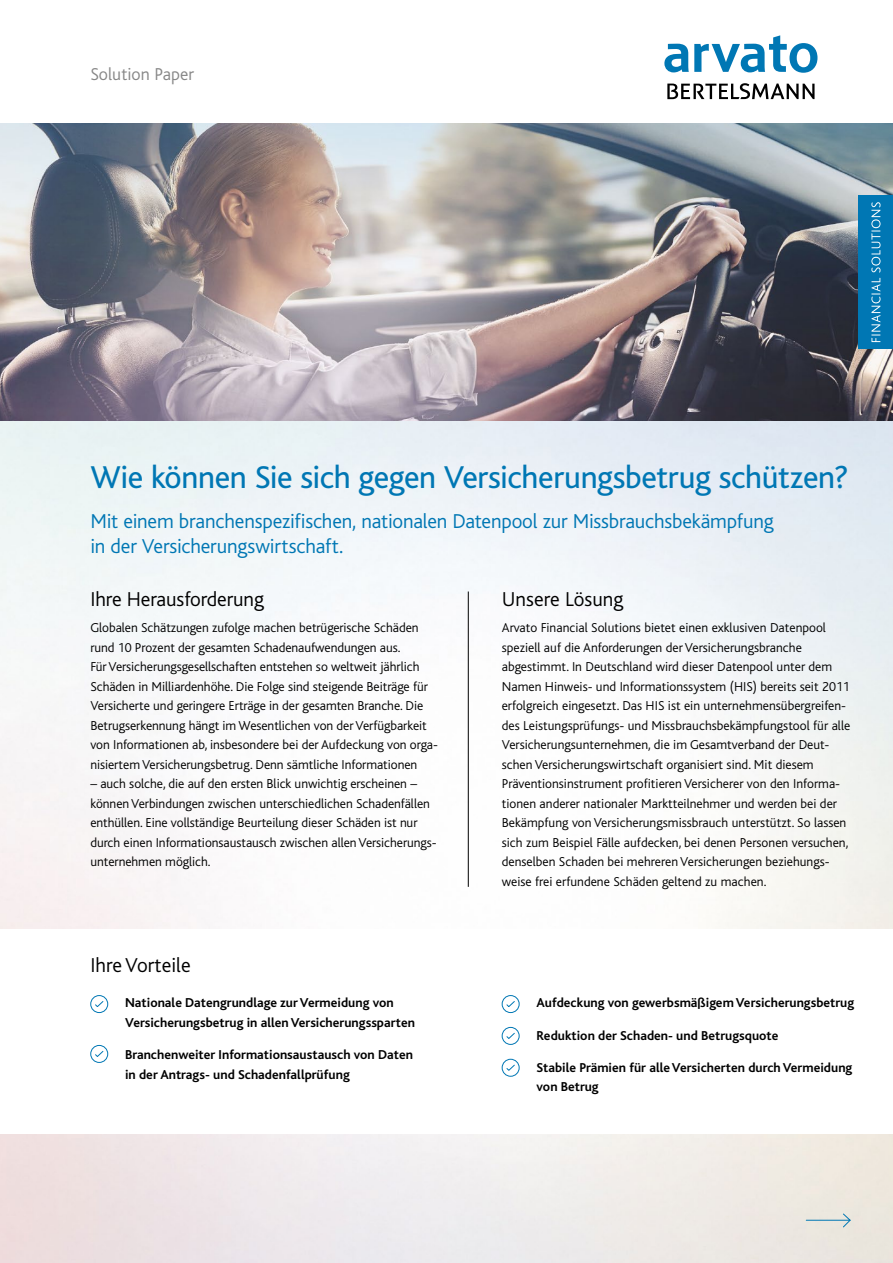
<style>
.page{position:relative;width:893px;height:1263px;background:#fff}
.page>*{position:absolute;margin:0;border:0;box-sizing:border-box;transform-origin:0 0}
.t1{font:33px "Bliss";letter-spacing:-.015em;color:#0077b4}
.t2{font:300 21px/24.8px "Bliss";letter-spacing:-.01em;color:#0077b4}
.t3{font:300 21px "Bliss";letter-spacing:-.005em;color:#000}
.t4{font:300 18px "Bliss";color:#878787}
.t5{font:300 13.5px/19.5px "Bliss";color:#000}
.t6{font:700 13.5px/19.5px "Bliss";color:#000}
</style>
<div class="page">
<img style="left:0;top:123px;width:893px;height:298px">
<div style="left:859px;top:196px;width:34px;height:153px;background:#0077b4"></div>
<svg style="left:871px;top:202px;width:9px;height:140px"></svg>
<hr style="left:468px;top:591px;width:1px;height:296px;background:#000">
<svg style="left:664px;top:35px;width:153px;height:38px"></svg>
<svg style="left:667px;top:83px;width:147px;height:16px"></svg>
<svg style="left:805px;top:1213px;width:46px;height:15px"></svg>
<svg style="left:90px;top:995px;width:18px;height:18px"></svg>
<svg style="left:501px;top:995px;width:19px;height:18px"></svg>
<svg style="left:90px;top:1045px;width:18px;height:18px"></svg>
<svg style="left:501px;top:1027px;width:19px;height:18px"></svg>
<svg style="left:501px;top:1058px;width:19px;height:19px"></svg>
<h3 class="t4" style="left:90px;top:64px;width:105px">Solution Paper</h3>
<h1 class="t1" style="left:90px;top:459px;width:760px">Wie können Sie sich gegen Versicherungsbetrug schützen?</h1>
<h2 class="t2" style="left:90px;top:510px;width:685px">Mit einem branchenspezifischen, nationalen Datenpool zur Missbrauchsbekämpfung in der Versicherungswirtschaft.</h2>
<h2 class="t3" style="left:90px;top:588px;width:175px">Ihre Herausforderung</h2>
<p class="t5" style="left:90px;top:618px;width:349px">Globalen Schätzungen zufolge machen betrügerische Schäden rund 10 Prozent der gesamten Schadenaufwendungen aus.<br>Für Versicherungsgesellschaften entstehen so weltweit jährlich Schäden in Milliardenhöhe. Die Folge sind steigende Beiträge für Versicherte und geringere Erträge in der gesamten Branche. Die Betrugserkennung hängt im Wesentlichen von der Verfügbarkeit von Informationen ab, insbesondere bei der Aufdeckung von orga&shy;nisiertem Versicherungsbetrug. Denn sämtliche Informationen</p>
<p class="t5" style="left:90px;top:774px;width:348px">– auch solche, die auf den ersten Blick unwichtig erscheinen – können Verbindungen zwischen unterschiedlichen Schadenfällen enthüllen. Eine vollständige Beurteilung dieser Schäden ist nur durch einen Informationsaustausch zwischen allen Versicherungs&shy;unternehmen möglich.</p>
<h2 class="t3" style="left:90px;top:953px;width:102px">Ihre Vorteile</h2>
<p class="t6" style="left:125px;top:993px;width:291px">Nationale Datengrundlage zur Vermeidung von<br>Versicherungsbetrug in allen Versicherungssparten</p>
<p class="t6" style="left:125px;top:1045px;width:289px">Branchenweiter Informationsaustausch von Daten in der Antrags- und Schadenfallprüfung</p>
<h2 class="t3" style="left:502px;top:588px;width:123px">Unsere Lösung</h2>
<p class="t5" style="left:502px;top:618px;width:350px">Arvato Financial Solutions bietet einen exklusiven Datenpool speziell auf die Anforderungen der Versicherungsbranche abgestimmt. In Deutschland wird dieser Datenpool unter dem Namen Hinweis- und Informationssystem (HIS) bereits seit 2011 erfolgreich eingesetzt. Das HIS ist ein unternehmensübergreifen&shy;des Leistungsprüfungs- und Missbrauchsbekämpfungstool für alle Versicherungsunternehmen, die im Gesamtverband der Deut&shy;schen Versicherungswirtschaft organisiert sind. Mit diesem Präventionsinstrument profitieren Versicherer von den Informa&shy;tionen anderer nationaler Marktteilnehmer und werden bei der Bekämpfung von Versicherungsmissbrauch unterstützt. So lassen sich zum Beispiel Fälle aufdecken, bei denen Personen versuchen, denselben Schaden bei mehreren Versicherungen beziehungs&shy;weise frei erfundene Schäden geltend zu machen.</p>
<p class="t6" style="left:536px;top:993px;width:319px">Aufdeckung von gewerbsmäßigem Versicherungsbetrug</p>
<p class="t6" style="left:536px;top:1026px;width:243px">Reduktion der Schaden- und Betrugsquote</p>
<p class="t6" style="left:536px;top:1058px;width:317px">Stabile Prämien für alle Versicherten durch Vermeidung von Betrug</p>
</div>
